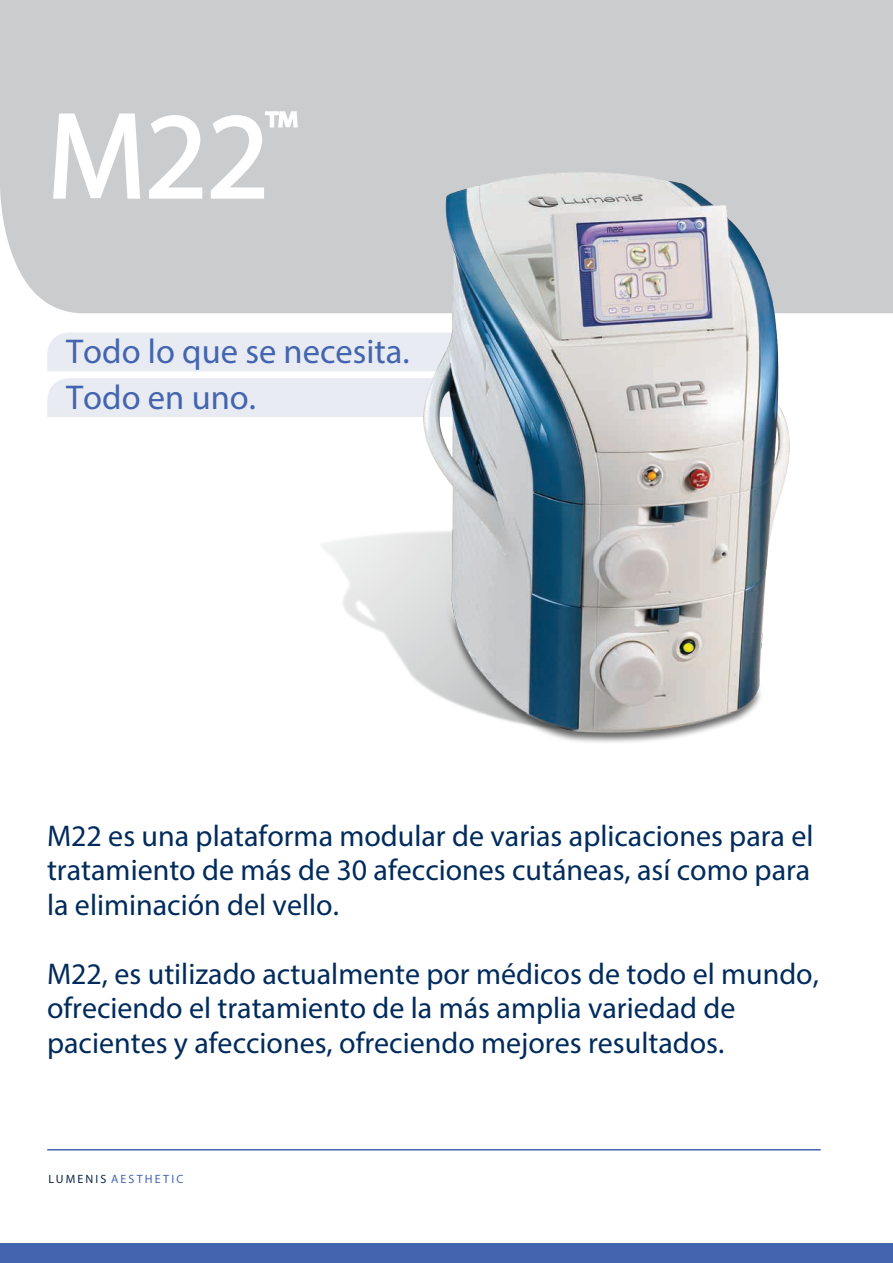
<style>
.page{position:relative;width:893px;height:1263px;background:#fff}
.page>*{position:absolute;margin:0;border:0;box-sizing:border-box;transform-origin:0 0}
.t1{font:123px "Myriad Pro";color:#fff}
.t2{font:54.15px "Myriad Pro";color:#fff}
.t3{font:34.5px/45.8px "Myriad Pro";color:#4364af}
.t4{font:30px/34.5px "Myriad Pro";color:#002b5c;text-align:justify}
.t5{font:12px "Myriad Pro";letter-spacing:.18em;color:#4364af}
.s1{color:#0b2749}
</style>
<div class="page">
<div style="left:0;top:0;width:893px;height:313px;background:#cbccce"></div>
<svg style="left:52px;top:112px;width:89px;height:88px"></svg>
<svg style="left:147px;top:114px;width:56px;height:86px;background:#d3d4d5"></svg>
<svg style="left:209px;top:111px;width:90px;height:89px;background:#d2d2d4"></svg>
<div style="left:47px;top:378px;width:239px;height:39px;background:#e8ebf2"></div>
<div style="left:47px;top:332px;width:239px;height:39px;background:#e8ebf2"></div>
<img style="left:286px;top:116px;width:541px;height:627px">
<hr style="left:47px;top:1149px;width:774px;height:1px;background:#4364af">
<div style="left:0;top:1243px;width:893px;height:20px;background:#4364af"></div>
<p class="t1" style="left:47px;top:80px;width:224px">M22</p>
<p class="t2" style="left:264px;top:97px;width:35px">™</p>
<p class="t3" style="left:66px;top:328px;width:345px">Todo lo que se necesita.<br>Todo en uno.</p>
<p class="t4" style="left:47px;top:818px;width:768px">M22 es una plataforma modular de varias aplicaciones para el tratamiento de más de 30 afecciones cutáneas, así como para la eliminación del vello.</p>
<p class="t4" style="left:47px;top:956px;width:773px;text-align:left">M22, es utilizado actualmente por médicos de todo el mundo, ofreciendo el tratamiento de la más amplia variedad de pacientes y afecciones, ofreciendo mejores resultados.</p>
<p class="t5" style="left:48px;top:1171px;width:137px"><span class="s1">LUMENIS</span> AESTHETIC</p>
</div>
